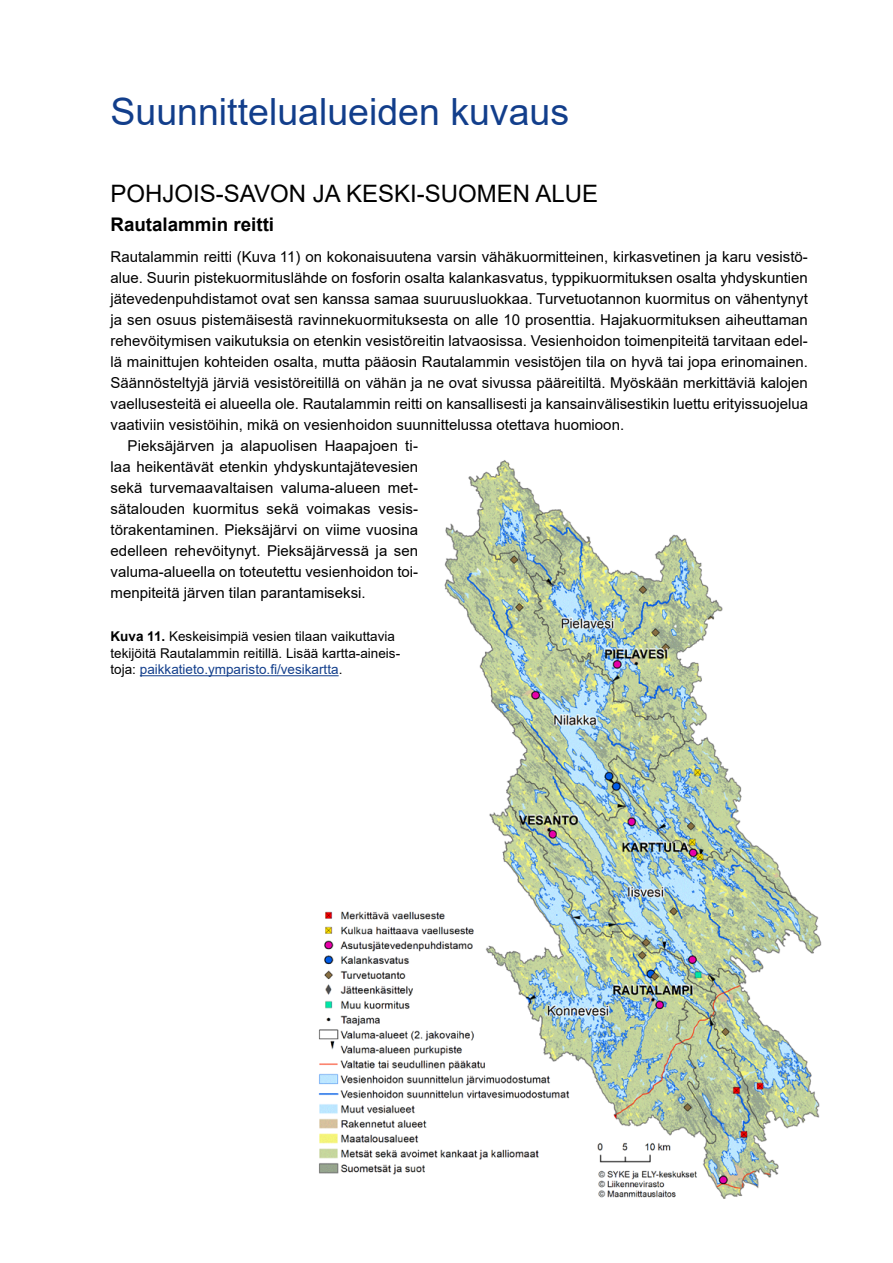
<style>
.page{position:relative;width:893px;height:1263px;background:#fff}
.page>*{position:absolute;margin:0;border:0;box-sizing:border-box;transform-origin:0 0}
.OTS_1{font:37.5px "Arial";color:#123e8b}
.OTS_2{font:24px "Arial";color:#000}
.OTS_3{font:700 18.75px "Arial";color:#000}
.Leipis_eka_kpl{font:15px/21px "Arial";color:#000;text-align:justify}
.Leipis{font:15px/21px "Arial";color:#000;text-align:justify}
.Kuvateksti_graafi{font:13.5px/16.5px "Arial";color:#000}
.s1{font-weight:700}
.s2{color:#123e8b}
</style>
<div class="page">
<hr style="left:140px;top:675px;width:199px;height:1px;background:#123e8b">
<img style="left:308px;top:460px;width:514px;height:739px">
<h1 class="OTS_1" style="left:111px;top:86px;width:460px">Suunnittelualueiden kuvaus</h1>
<h2 class="OTS_2" style="left:111px;top:177px;width:489px">POHJOIS-SAVON JA KESKI-SUOMEN ALUE</h2>
<h3 class="OTS_3" style="left:111px;top:211px;width:165px">Rautalammin reitti</h3>
<p class="Leipis_eka_kpl" style="left:111px;top:246px;width:699px">Rautalammin reitti (Kuva 11) on kokonaisuutena varsin vähäkuormitteinen, kirkasvetinen ja karu vesistö&shy;alue. Suurin pistekuormituslähde on fosforin osalta kalankasvatus, typpikuormituksen osalta yhdyskuntien jätevedenpuhdistamot ovat sen kanssa samaa suuruusluokkaa. Turvetuotannon kuormitus on vähentynyt ja sen osuus pistemäisestä ravinnekuormituksesta on alle 10 prosenttia. Hajakuormituksen aiheuttaman rehevöitymisen vaikutuksia on etenkin vesistöreitin latvaosissa. Vesienhoidon toimenpiteitä tarvitaan edel&shy;lä mainittujen kohteiden osalta, mutta pääosin Rautalammin vesistöjen tila on hyvä tai jopa erinomainen.<br>Säännösteltyjä järviä vesistöreitillä on vähän ja ne ovat sivussa pääreitiltä. Myöskään merkittäviä kalojen vaellusesteitä ei alueella ole. Rautalammin reitti on kansallisesti ja kansainvälisestikin luettu erityissuojelua vaativiin vesistöihin, mikä on vesienhoidon suunnittelussa otettava huomioon.</p>
<p class="Leipis" style="left:111px;top:435px;width:309px;text-indent:17px">Pieksäjärven ja alapuolisen Haapajoen ti&shy;laa heikentävät etenkin yhdyskuntajätevesien sekä turvemaavaltaisen valuma-alueen met&shy;sätalouden kuormitus sekä voimakas vesis&shy;törakentaminen. Pieksäjärvi on viime vuosina edelleen rehevöitynyt. Pieksäjärvessä ja sen valuma-alueella on toteutettu vesienhoidon toi&shy;menpiteitä järven tilan parantamiseksi.</p>
<p class="Kuvateksti_graafi" style="left:111px;top:628px;width:291px"><span class="s1">Kuva 11.</span> Keskeisimpiä vesien tilaan vaikuttavia tekijöitä Rautalammin reitillä. Lisää kartta-aineis&shy;toja: <span class="s2">paikkatieto.ymparisto.fi/vesikartta</span>.</p>
</div>
